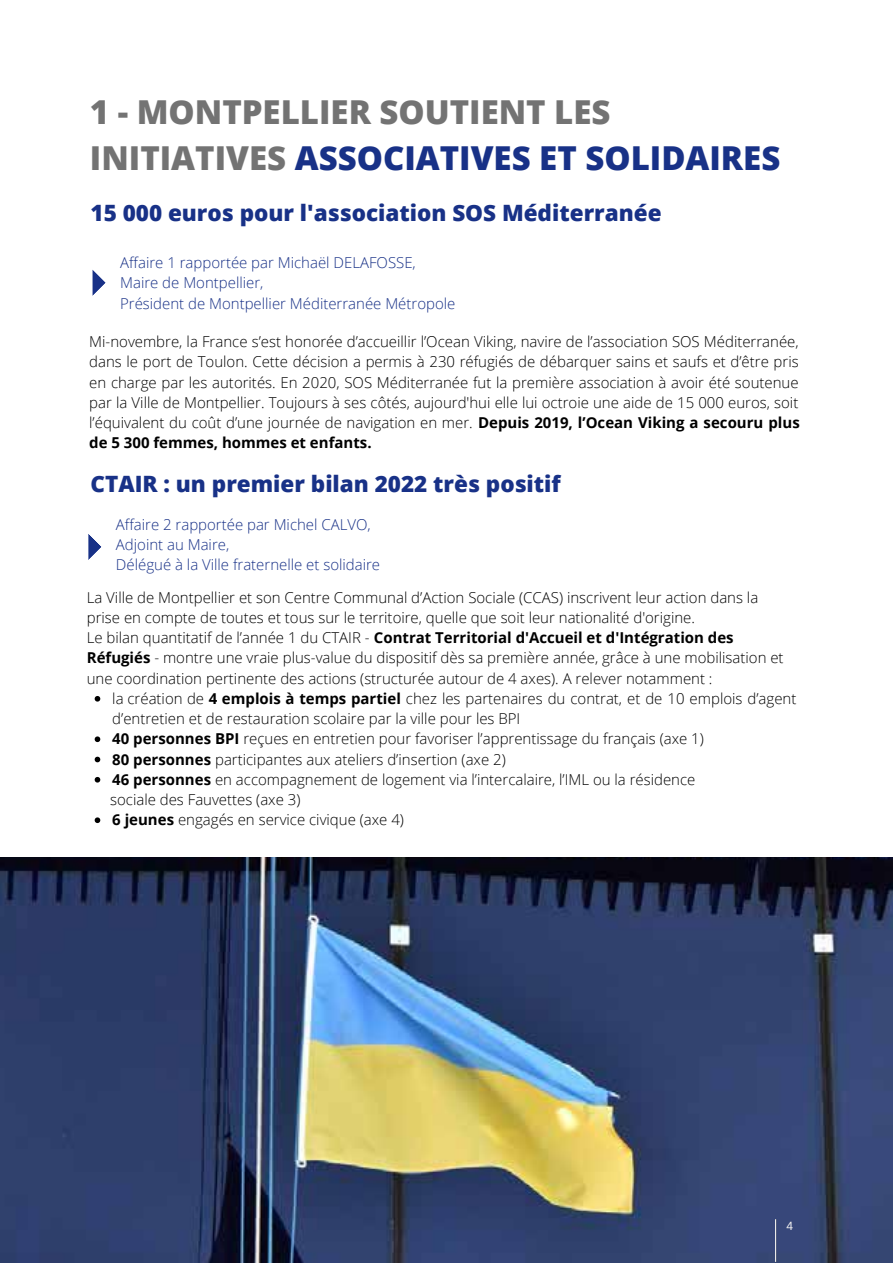
<style>
.page{position:relative;width:893px;height:1264px;background:#fff}
.page>*{position:absolute;margin:0;border:0;box-sizing:border-box;transform-origin:0 0}
.t1{font:800 33px/46px "Open Sans";color:#737373}
.t2{font:800 22.5px "Open Sans";color:#183187}
.t3{font:300 15px/20.2px "Open Sans";color:#000}
.t4{font:300 15px/20.2px "Open Sans";color:#183187}
.t5{font:12px "Arimo";color:#f3f2f2}
.s1{color:#183187}
.s2{font-weight:700}
</style>
<div class="page">
<img style="left:0;top:857px;width:892px;height:405px">
<svg style="left:92px;top:270px;width:14px;height:26px"></svg>
<hr style="left:775px;top:1219px;width:1px;height:42px;background:#f3f2f2">
<svg style="left:88px;top:534px;width:14px;height:26px"></svg>
<svg style="left:95px;top:696px;width:5px;height:5px"></svg>
<svg style="left:95px;top:736px;width:5px;height:6px"></svg>
<svg style="left:95px;top:756px;width:5px;height:6px"></svg>
<svg style="left:95px;top:777px;width:5px;height:5px"></svg>
<svg style="left:95px;top:817px;width:5px;height:6px"></svg>
<h1 class="t1" style="left:90px;top:88px;width:692px">1 - MONTPELLIER SOUTIENT LES<br>INITIATIVES <span class="s1">ASSOCIATIVES ET SOLIDAIRES</span></h1>
<h2 class="t2" style="left:91px;top:197px;width:572px">15 000 euros pour l'association SOS Méditerranée</h2>
<p class="t4" style="left:120px;top:252px;width:337px">Affaire 1 rapportée par Michaël DELAFOSSE,<br>Maire de Montpellier,<br>Président de Montpellier Méditerranée Métropole</p>
<p class="t3" style="left:89px;top:331px;width:712px;text-align:justify">Mi-novembre, la France s’est honorée d’accueillir l’Ocean Viking, navire de l’association SOS Méditerranée, dans le port de Toulon. Cette décision a permis à 230 réfugiés de débarquer sains et saufs et d’être pris en charge par les autorités. En 2020, SOS Méditerranée fut la première association à avoir été soutenue par la Ville de Montpellier. Toujours à ses côtés, aujourd'hui elle lui octroie une aide de 15 000 euros, soit l’équivalent du coût d’une journée de navigation en mer. <span class="s2">Depuis 2019, l’Ocean Viking a secouru plus de 5 300 femmes, hommes et enfants.</span></p>
<h2 class="t2" style="left:91px;top:467px;width:472px">CTAIR : un premier bilan 2022 très positif</h2>
<p class="t4" style="left:116px;top:514px;width:266px">Affaire 2 rapportée par Michel CALVO,<br>Adjoint au Maire,<br>Délégué à la Ville fraternelle et solidaire</p>
<p class="t3" style="left:87px;top:586px;width:698px">La Ville de Montpellier et son Centre Communal d’Action Sociale (CCAS) inscrivent leur action dans la prise en compte de toutes et tous sur le territoire, quelle que soit leur nationalité d'origine.<br>Le bilan quantitatif de l’année 1 du CTAIR - <span class="s2">Contrat Territorial d'Accueil et d'Intégration des Réfugiés</span> - montre une vraie plus-value du dispositif dès sa première année, grâce à une mobilisation et une coordination pertinente des actions (structurée autour de 4 axes). A relever notamment :</p>
<p class="t3" style="left:112px;top:688px;width:685px">la création de <span class="s2">4 emplois à temps partiel</span> chez les partenaires du contrat, et de 10 emplois d’agent d’entretien et de restauration scolaire par la ville pour les BPI<br><span class="s2">40 personnes BPI</span> reçues en entretien pour favoriser l’apprentissage du français (axe 1)<br><span class="s2">80 personnes</span> participantes aux ateliers d’insertion (axe 2)<br><span class="s2">46 personnes</span> en accompagnement de logement via l’intercalaire, l’IML ou la résidence</p>
<p class="t3" style="left:112px;top:809px;width:293px"><span class="s2">6 jeunes</span> engagés en service civique (axe 4)</p>
<p class="t3" style="left:110px;top:789px;width:192px">sociale des Fauvettes (axe 3)</p>
<p class="t5" style="left:786px;top:1218px;width:8px">4</p>
</div>
